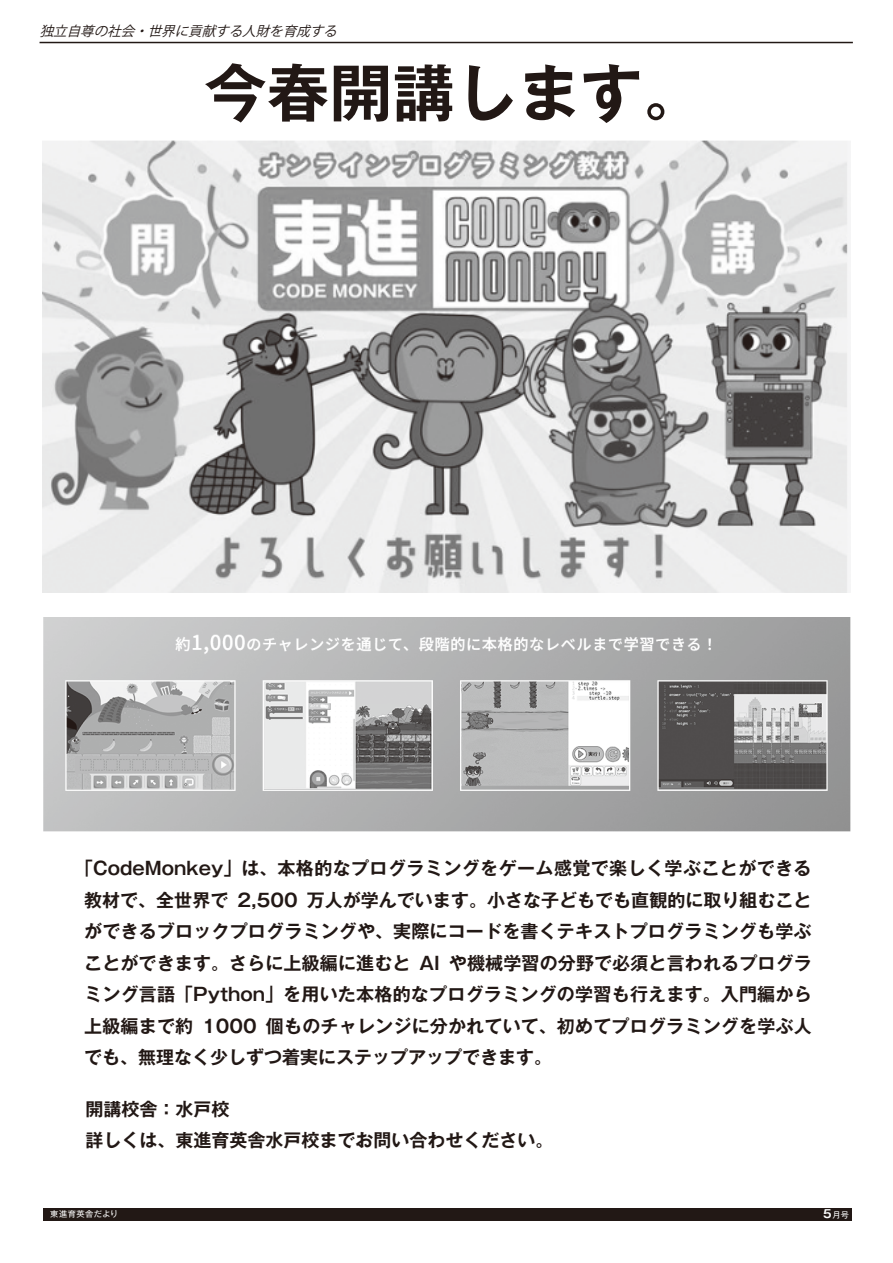
<style>
.page{position:relative;width:893px;height:1263px;background:#fff}
.page>*{position:absolute;margin:0;border:0;box-sizing:border-box;transform-origin:0 0}
.t1{font:700 62.7px "Gothic MB101 Pr 6 N De";color:#221815}
.t2{font:700 18px/31.5px "Gothic MB101 Pr 6 N De";color:#221815;text-align:justify}
.t3{font:italic 13.5px "Koz Go Pr 6 N";color:#221815}
.t4{font:8.25px "Gothic MB101 Pr 6 N";letter-spacing:.045em;color:#fff}
.s1{font-family:"Gothic MB101 Pro De";font-weight:700;font-size:11.25px}
</style>
<div class="page">
<hr style="left:40px;top:42px;width:813px;height:1px;background:#221815">
<div style="left:43px;top:1208px;width:808px;height:12px;background:#221815"></div>
<img style="left:43px;top:140px;width:805px;height:453px">
<img style="left:43px;top:617px;width:807px;height:214px">
<p class="t3" style="left:40px;top:23px;width:305px">独立自尊の社会・世界に貢献する人財を育成する</p>
<h1 class="t1" style="left:204px;top:41px;width:503px">今春開講します。</h1>
<p class="t2" style="left:84px;top:852px;width:729px;text-indent:-9px">「CodeMonkey」は、本格的なプログラミングをゲーム感覚で楽しく学ぶことができる教材で、全世界で 2,500 万人が学んでいます。小さな子どもでも直観的に取り組むことができるブロックプログラミングや、実際にコードを書くテキストプログラミングも学ぶことができます。さらに上級編に進むと AI や機械学習の分野で必須と言われるプログラミング言語「Python」を用いた本格的なプログラミングの学習も行えます。入門編から上級編まで約 1000 個ものチャレンジに分かれていて、初めてプログラミングを学ぶ人でも、無理なく少しずつ着実にステップアップできます。</p>
<p class="t2" style="left:85px;top:1092px;width:470px">開講校舎：水戸校<br>詳しくは、東進育英舎水戸校までお問い合わせください。</p>
<p class="t4" style="left:50px;top:1207px;width:69px">東進育英舎だより</p>
<p class="t4" style="left:822px;top:1208px;width:29px"><span class="s1">５</span>月号</p>
</div>
